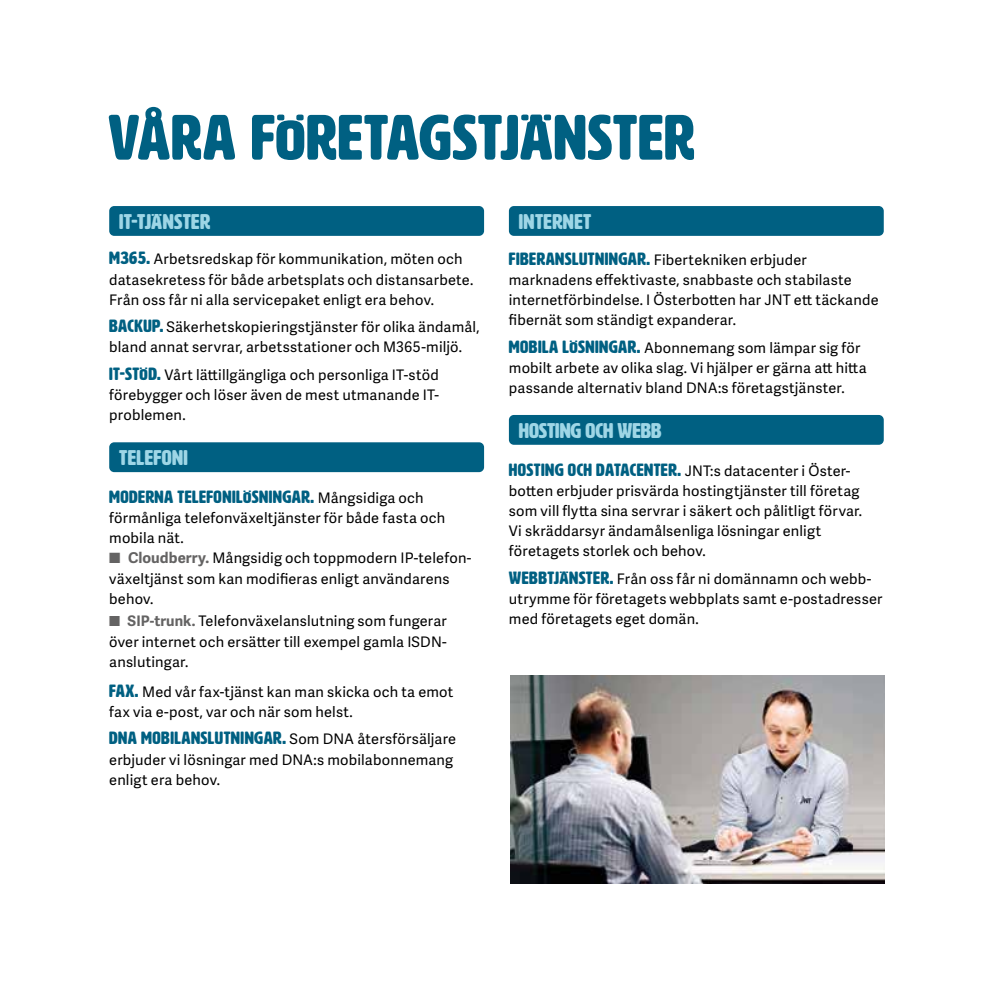
<style>
.page{position:relative;width:993px;height:993px;background:#fff}
.page>*{position:absolute;margin:0;border:0;box-sizing:border-box;transform-origin:0 0}
.t1{font:63px "HWT Artz";letter-spacing:.01em;color:#006082}
.t2{font:21px "HWT Artz";letter-spacing:.015em;color:#9ed6e6}
.t3{font:17.5px "HWT Artz";letter-spacing:.025em;color:#006082}
.t4{font:14.53px/20.1px "Adelle Sans";letter-spacing:.015em;color:#000}
.s1{font-family:"HWT Artz";font-size:17.5px;color:#006082}
.s2{font-family:"Adelle Sans";font-size:14.53px;color:#000}
.s3{color:#646363}
.s4{font-weight:700;font-size:14.88px;color:#646363}
.s5{font-weight:700;color:#646363}
</style>
<div class="page">
<div style="left:109px;top:206px;width:375px;height:30px;background:#006082;border-radius:5px"></div>
<div style="left:508px;top:206px;width:375px;height:30px;background:#006082;border-radius:5px"></div>
<div style="left:508px;top:415px;width:375px;height:29px;background:#006082;border-radius:5px"></div>
<div style="left:109px;top:442px;width:375px;height:30px;background:#006082;border-radius:5px"></div>
<img style="left:510px;top:675px;width:374px;height:208px">
<h1 class="t1" style="left:108px;top:104px;width:588px">VÅRA FÖRETAGSTJÄNSTER</h1>
<h2 class="t2" style="left:119px;top:210px;width:93px">IT-TJÄNSTER</h2>
<p class="t4" style="left:109px;top:249px;width:365px"><span class="s1">M365.</span> Arbetsredskap för kommunikation, möten och datasekretess för både arbetsplats och distansarbete.<br>Från oss får ni alla servicepaket enligt era behov.</p>
<p class="t4" style="left:109px;top:317px;width:372px"><span class="s1">BACKUP.</span> Säkerhetskopieringstjänster för olika ändamål, bland annat servrar, arbetsstationer och M365-miljö.</p>
<p class="t4" style="left:109px;top:365px;width:331px;text-align:justify"><span class="s1">IT-STÖD.</span> Vårt lättillgängliga och personliga IT-stöd förebygger och löser även de mest utmanande IT&shy;problemen.</p>
<h2 class="t2" style="left:119px;top:446px;width:70px">TELEFONI</h2>
<p class="t3" style="left:109px;top:487px;width:316px">MODERNA TELEFONILÖSNINGAR. <span class="s2">Mångsidiga och</span></p>
<p class="t4" style="left:109px;top:508px;width:337px">förmånliga telefonväxeltjänster för både fasta och mobila nät.</p>
<p class="t4" style="left:109px;top:548px;width:363px"><span class="s3">■</span> <span class="s4">Cloudberry.</span> Mångsidig och toppmodern IP-telefon&shy;växeltjänst som kan modifieras enligt användarens behov.</p>
<p class="t4" style="left:109px;top:611px;width:339px;text-align:justify"><span class="s3">■</span> <span class="s5">SIP-trunk.</span> Telefonväxelanslutning som fungerar över internet och ersätter till exempel gamla ISDN&shy;anslutingar.</p>
<p class="t4" style="left:109px;top:681px;width:345px"><span class="s1">FAX.</span> Med vår fax-tjänst kan man skicka och ta emot fax via e-post, var och när som helst.</p>
<p class="t3" style="left:109px;top:728px;width:348px">DNA MOBILANSLUTNINGAR. <span class="s2">Som DNA återsförsäljare</span></p>
<p class="t4" style="left:109px;top:749px;width:345px">erbjuder vi lösningar med DNA:s mobilabonnemang enligt era behov.</p>
<h2 class="t2" style="left:518px;top:210px;width:74px">INTERNET</h2>
<p class="t4" style="left:508px;top:250px;width:371px"><span class="s1">FIBERANSLUTNINGAR.</span> Fibertekniken erbjuder marknadens effektivaste, snabbaste och stabilaste internetförbindelse. I Österbotten har JNT ett täckande fibernät som ständigt expanderar.</p>
<p class="t4" style="left:508px;top:338px;width:359px"><span class="s1">MOBILA LÖSNINGAR.</span> Abonnemang som lämpar sig för mobilt arbete av olika slag. Vi hjälper er gärna att hitta passande alternativ bland DNA:s företagstjänster.</p>
<h2 class="t2" style="left:518px;top:419px;width:144px">HOSTING OCH WEBB</h2>
<p class="t4" style="left:508px;top:461px;width:355px"><span class="s1">HOSTING OCH DATACENTER.</span> JNT:s datacenter i Öster&shy;botten erbjuder prisvärda hostingtjänster till företag som vill flytta sina servrar i säkert och pålitligt förvar.<br>Vi skräddarsyr ändamålsenliga lösningar enligt företagets storlek och behov.</p>
<p class="t4" style="left:508px;top:569px;width:375px"><span class="s1">WEBBTJÄNSTER.</span> Från oss får ni domännamn och webb-- utrymme för företagets webbplats samt e-postadresser med företagets eget domän.</p>
</div>
